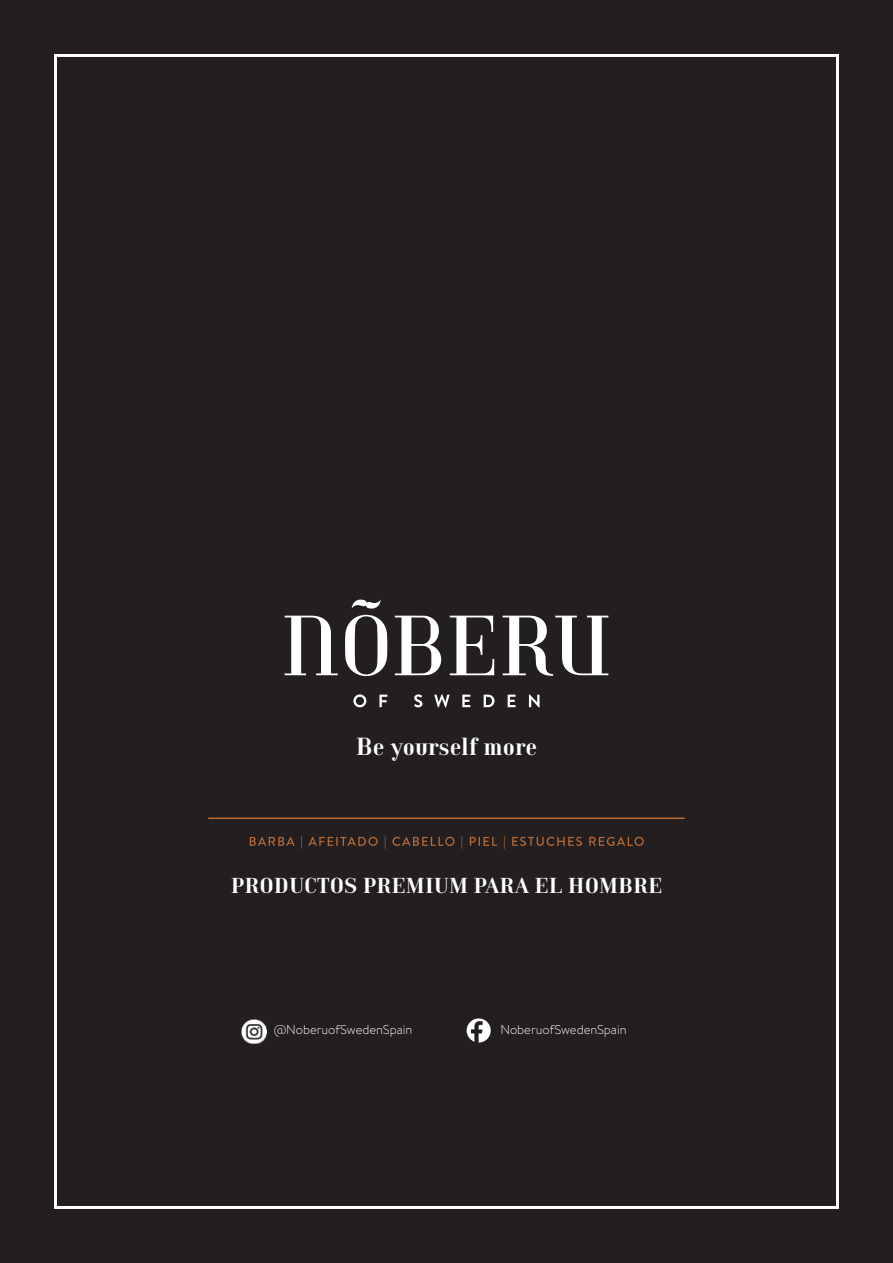
<style>
.page{position:relative;width:893px;height:1263px;background:#231f20}
.page>*{position:absolute;margin:0;border:0;box-sizing:border-box;transform-origin:0 0}
.t1{font:700 24px "Compass Next";color:#fff}
.t2{font:700 21px "Compass Next";color:#fff}
.t3{font:300 12.75px "Brandon Text";color:#fff}
</style>
<div class="page">
<svg style="left:467px;top:1018px;width:24px;height:24px"></svg>
<img style="left:241px;top:1019px;width:25px;height:25px">
<svg style="left:250px;top:837px;width:45px;height:9px"></svg>
<svg style="left:301px;top:836px;width:1px;height:13px"></svg>
<svg style="left:308px;top:837px;width:70px;height:9px"></svg>
<svg style="left:385px;top:836px;width:1px;height:13px"></svg>
<svg style="left:392px;top:837px;width:62px;height:9px"></svg>
<svg style="left:462px;top:836px;width:1px;height:13px"></svg>
<svg style="left:470px;top:837px;width:27px;height:9px"></svg>
<svg style="left:504px;top:836px;width:1px;height:13px"></svg>
<svg style="left:512px;top:837px;width:70px;height:9px"></svg>
<svg style="left:589px;top:837px;width:55px;height:9px"></svg>
<hr style="left:208px;top:817px;width:477px;height:2px;background:#bb6a34">
<svg style="left:353px;top:694px;width:13px;height:13px"></svg>
<svg style="left:379px;top:695px;width:8px;height:12px"></svg>
<svg style="left:414px;top:694px;width:8px;height:13px"></svg>
<svg style="left:434px;top:694px;width:16px;height:13px"></svg>
<svg style="left:462px;top:695px;width:8px;height:12px"></svg>
<svg style="left:484px;top:695px;width:10px;height:12px"></svg>
<svg style="left:508px;top:695px;width:8px;height:12px"></svg>
<svg style="left:529px;top:694px;width:10px;height:13px"></svg>
<svg style="left:285px;top:616px;width:53px;height:59px"></svg>
<svg style="left:345px;top:615px;width:42px;height:61px"></svg>
<svg style="left:395px;top:616px;width:46px;height:59px"></svg>
<svg style="left:450px;top:616px;width:44px;height:59px"></svg>
<svg style="left:352px;top:600px;width:29px;height:9px"></svg>
<svg style="left:503px;top:616px;width:105px;height:60px"></svg>
<h1 class="t1" style="left:356px;top:731px;width:183px">Be yourself more</h1>
<h2 class="t2" style="left:231px;top:873px;width:433px">PRODUCTOS PREMIUM PARA EL HOMBRE</h2>
<p class="t3" style="left:274px;top:1021px;width:140px">@NoberuofSwedenSpain</p>
<p class="t3" style="left:500px;top:1021px;width:128px">NoberuofSwedenSpain</p>
</div>
